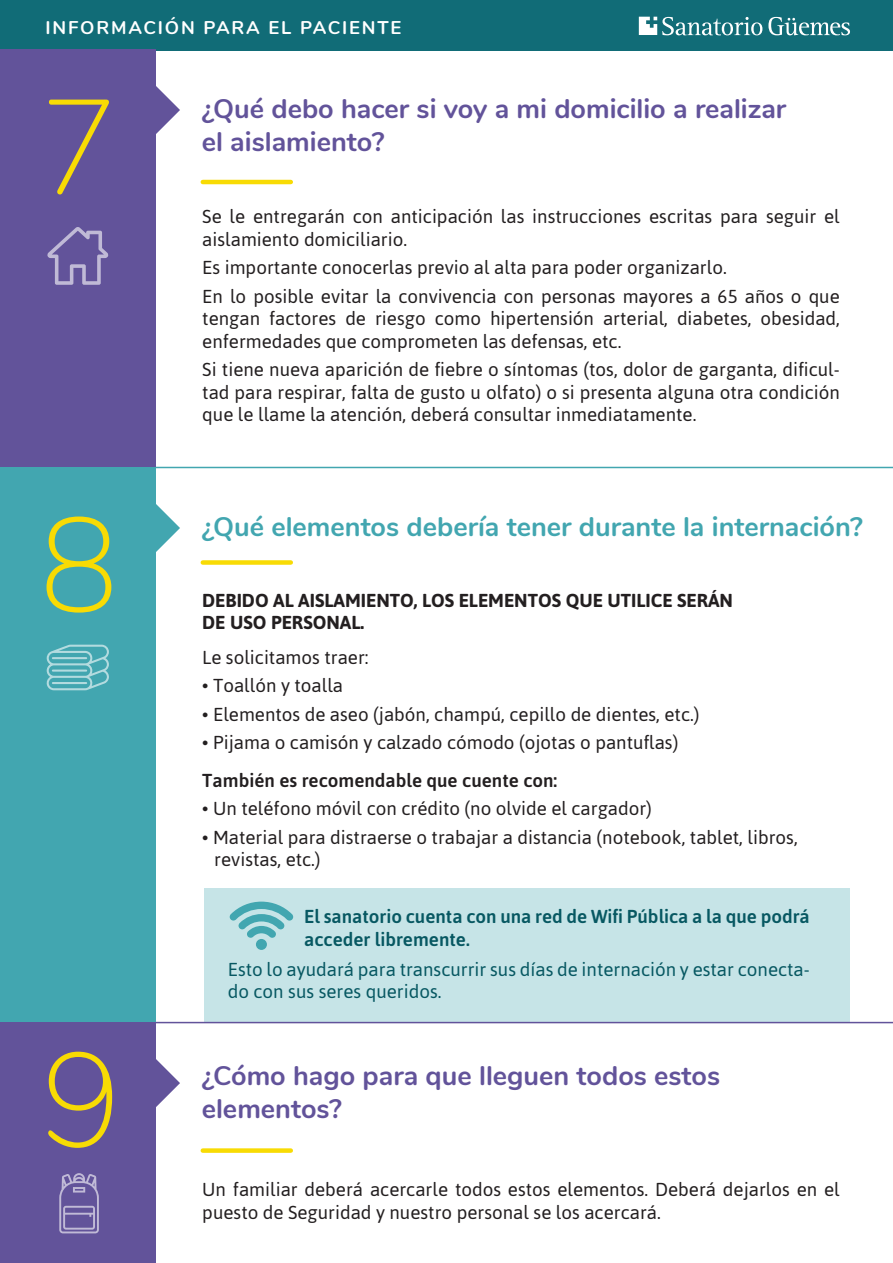
<style>
.page{position:relative;width:893px;height:1263px;background:#fff}
.page>*{position:absolute;margin:0;border:0;box-sizing:border-box;transform-origin:0 0}
.t1{font:200 133.35px "Nunito";color:#f8db04}
.t2{font:700 27px/32.4px "Nunito";color:#62539a}
.t3{font:700 27px "Nunito";color:#42a6b0}
.t4{font:18.75px/22.5px "Asap";color:#231f20}
.t5{font:18.75px/22.5px "Asap";color:#075862}
.t6{font:500 18.75px/22.5px "Asap";color:#075862}
.t7{font:700 18.75px/22.5px "Asap";color:#231f20}
.t8{font:500 18.75px "Asap";color:#231f20}
.t9{font:700 18.45px "Nunito";letter-spacing:.1em;color:#fff}
</style>
<div class="page">
<div style="left:0;top:0;width:893px;height:51px;background:#116c77"></div>
<div style="left:205px;top:888px;width:645px;height:134px;background:#c6e4e7"></div>
<hr style="left:203px;top:180px;width:88px;height:4px;background:#f8db04">
<hr style="left:0;top:467px;width:893px;height:1px;background:#42a6b0">
<div style="left:0;top:49px;width:156px;height:526px;background:#62539a"></div>
<svg style="left:156px;top:86px;width:24px;height:48px"></svg>
<div style="left:203px;top:560px;width:88px;height:5px;background:#f8db04"></div>
<hr style="left:0;top:1022px;width:893px;height:1px;background:#62539a">
<div style="left:0;top:467px;width:156px;height:796px;background:#42a6b0"></div>
<svg style="left:156px;top:504px;width:24px;height:48px"></svg>
<svg style="left:639px;top:17px;width:211px;height:18px"></svg>
<svg style="left:47px;top:645px;width:62px;height:45px"></svg>
<hr style="left:52px;top:657px;width:35px;height:2px;background:#fff">
<hr style="left:52px;top:669px;width:35px;height:3px;background:#fff">
<hr style="left:52px;top:682px;width:35px;height:2px;background:#fff">
<svg style="left:47px;top:227px;width:61px;height:58px"></svg>
<div style="left:256px;top:939px;width:11px;height:11px;background:#42a6b0;border-radius:50%"></div>
<svg style="left:229px;top:902px;width:65px;height:36px"></svg>
<div style="left:203px;top:1148px;width:88px;height:5px;background:#f8db04"></div>
<div style="left:0;top:1022px;width:156px;height:241px;background:#62539a"></div>
<svg style="left:156px;top:1059px;width:24px;height:48px"></svg>
<svg style="left:59px;top:1173px;width:40px;height:60px"></svg>
<p class="t9" style="left:45px;top:14px;width:358px">INFORMACIÓN PARA EL PACIENTE</p>
<h1 class="t1" style="left:39px;top:50px;width:82px">7</h1>
<h2 class="t2" style="left:202px;top:91px;width:586px">¿Qué debo hacer si voy a mi domicilio a realizar el aislamiento?</h2>
<p class="t4" style="left:202px;top:205px;width:639px">Se le entregarán con anticipación las instrucciones escritas para seguir el aislamiento domiciliario.</p>
<p class="t4" style="left:202px;top:253px;width:639px;line-height:28.5px">Es importante conocerlas previo al alta para poder organizarlo.<br>En lo posible evitar la convivencia con personas mayores a 65 años o que</p>
<p class="t4" style="left:202px;top:307px;width:639px">tengan factores de riesgo como hipertensión arterial, diabetes, obesidad, enfermedades que comprometen las defensas, etc.</p>
<p class="t4" style="left:202px;top:358px;width:639px;text-align:justify">Si tiene nueva aparición de fiebre o síntomas (tos, dolor de garganta, dificul&shy;tad para respirar, falta de gusto u olfato) o si presenta alguna otra condición que le llame la atención, deberá consultar inmediatamente.</p>
<h1 class="t1" style="left:39px;top:468px;width:82px">8</h1>
<h2 class="t3" style="left:202px;top:507px;width:663px">¿Qué elementos debería tener durante la internación?</h2>
<p class="t7" style="left:202px;top:588px;width:532px">DEBIDO AL AISLAMIENTO, LOS ELEMENTOS QUE UTILICE SERÁN<br>DE USO PERSONAL.</p>
<p class="t4" style="left:202px;top:645px;width:168px">Le solicitamos traer:</p>
<p class="t4" style="left:202px;top:674px;width:142px">• Toallón y toalla</p>
<p class="t4" style="left:202px;top:702px;width:499px">• Elementos de aseo (jabón, champú, cepillo de dientes, etc.)</p>
<p class="t4" style="left:202px;top:731px;width:477px">• Pijama o camisón y calzado cómodo (ojotas o pantuflas)</p>
<p class="t8" style="left:202px;top:768px;width:356px">También es recomendable que cuente con:</p>
<p class="t4" style="left:202px;top:797px;width:451px">• Un teléfono móvil con crédito (no olvide el cargador)</p>
<p class="t4" style="left:214px;top:825px;width:585px;text-indent:-12px">• Material para distraerse o trabajar a distancia (notebook, tablet, libros, revistas, etc.)</p>
<p class="t6" style="left:304px;top:905px;width:507px">El sanatorio cuenta con una red de Wifi Pública a la que podrá acceder libremente.</p>
<p class="t5" style="left:228px;top:957px;width:584px">Esto lo ayudará para transcurrir sus días de internación y estar conecta&shy;do con sus seres queridos.</p>
<h1 class="t1" style="left:41px;top:1003px;width:82px">9</h1>
<h2 class="t2" style="left:202px;top:1058px;width:520px">¿Cómo hago para que lleguen todos estos</h2>
<h2 class="t2" style="left:202px;top:1090px;width:141px">elementos?</h2>
<p class="t4" style="left:202px;top:1178px;width:639px">Un familiar deberá acercarle todos estos elementos. Deberá dejarlos en el puesto de Seguridad y nuestro personal se los acercará.</p>
</div>
